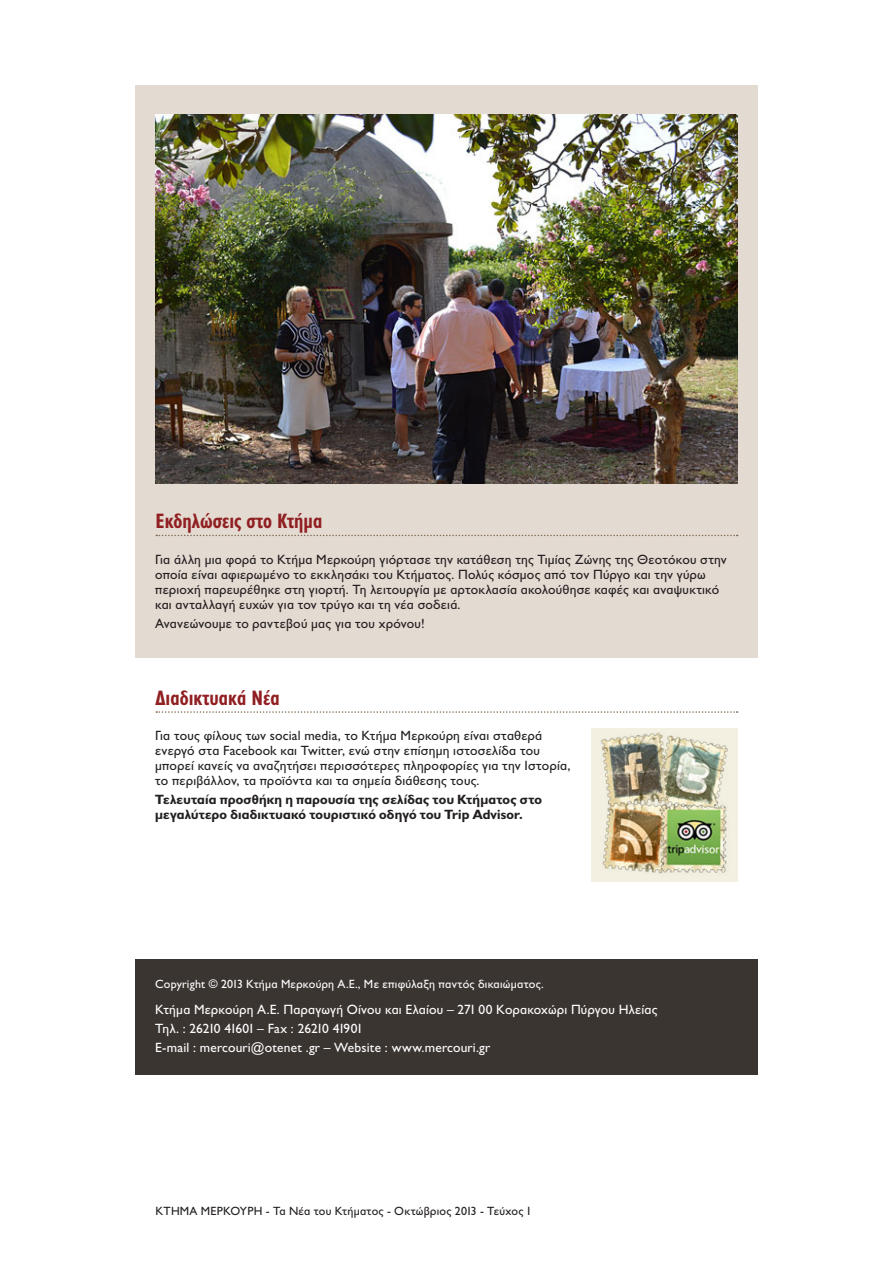
<style>
.page{position:relative;width:893px;height:1263px;background:#fff}
.page>*{position:absolute;margin:0;border:0;box-sizing:border-box;transform-origin:0 0}
.t1{font:700 21px "Gill Sans Hel Condenced";color:#901f22}
.txt{font:13.5px/15px "Gill Sans Hel";letter-spacing:.02em;color:#231f20}
.txt-2{font:13.5px "Gill Sans Hel";letter-spacing:.015em;color:#fff}
.txt-3{font:700 13.5px/15px "Gill Sans Hel";letter-spacing:.015em;color:#231f20}
.txt-4{font:12px "Gill Sans Hel";letter-spacing:.025em;color:#fff}
.t2{font:12px "Gill Sans Hel";letter-spacing:.02em;color:#231f20}
</style>
<div class="page">
<div style="left:135px;top:85px;width:623px;height:573px;background:#e3dad1"></div>
<div style="left:135px;top:960px;width:623px;height:115px;background:#3b3532"></div>
<img style="left:155px;top:115px;width:582px;height:368px">
<svg style="left:156px;top:535px;width:582px;height:1px"></svg>
<svg style="left:156px;top:711px;width:582px;height:2px"></svg>
<div style="left:591px;top:728px;width:146px;height:154px;background:#f3f0e1"></div>
<img style="left:601px;top:733px;width:127px;height:141px">
<p class="t1" style="left:156px;top:510px;width:168px">Εκδηλώσεις στο Κτήμα</p>
<p class="txt" style="left:155px;top:552px;width:573px">Για άλλη μια φορά το Κτήμα Μερκούρη γιόρτασε την κατάθεση της Τιμίας Ζώνης της Θεοτόκου στην οποία είναι αφιερωμένο το εκκλησάκι του Κτήματος. Πολύς κόσμος από τον Πύργο και την γύρω περιοχή παρευρέθηκε στη γιορτή. Τη λειτουργία με αρτοκλασία ακολούθησε καφές και αναψυκτικό και ανταλλαγή ευχών για τον τρύγο και τη νέα σοδειά.</p>
<p class="txt" style="left:155px;top:616px;width:271px">Ανανεώνουμε το ραντεβού μας για του χρόνου!</p>
<p class="t1" style="left:156px;top:687px;width:126px">Διαδικτυακά Νέα</p>
<p class="txt" style="left:155px;top:728px;width:417px">Για τους φίλους των social media, το Κτήμα Μερκούρη είναι σταθερά ενεργό στα Facebook και Twitter, ενώ στην επίσημη ιστοσελίδα του μπορεί κανείς να αναζητήσει περισσότερες πληροφορίες για την Ιστορία, το περιβάλλον, τα προϊόντα και τα σημεία διάθεσης τους.</p>
<p class="txt-3" style="left:155px;top:793px;width:388px">Τελευταία προσθήκη η παρουσία της σελίδας του Κτήματος στο μεγαλύτερο διαδικτυακό τουριστικό οδηγό του Trip Advisor.</p>
<p class="txt-4" style="left:155px;top:978px;width:390px">Copyright © 2013 Κτήμα Μερκούρη Α.Ε., Mε επιφύλαξη παντός δικαιώματος.</p>
<p class="txt-2" style="left:155px;top:1002px;width:504px">Κτήμα Μερκούρη Α.Ε. Παραγωγή Οίνου και Ελαίου – 271 00 Κορακοχώρι Πύργου Ηλείας</p>
<p class="txt-2" style="left:155px;top:1022px;width:208px">Tηλ. : 26210 41601 – Fax : 26210 41901</p>
<p class="txt-2" style="left:155px;top:1041px;width:336px">E-mail : mercouri@otenet .gr – Website : www.mercouri.gr</p>
<p class="t2" style="left:156px;top:1204px;width:376px">ΚΤΗΜΑ ΜΕΡΚΟΥΡΗ - Τα Νέα του Κτήματος - Οκτώβριος 2013 - Τεύχος 1</p>
</div>
